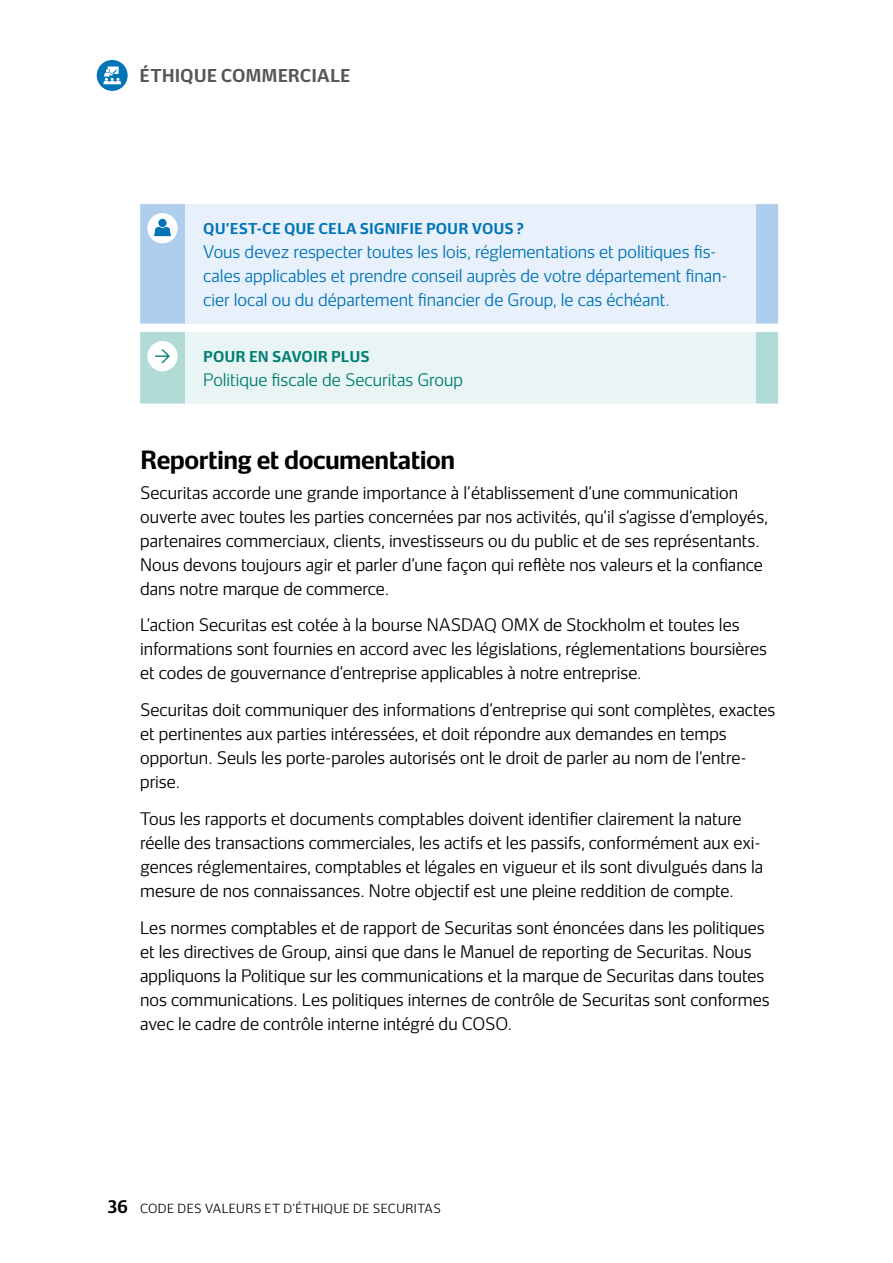
<style>
.page{position:relative;width:893px;height:1263px;background:#fff}
.page>*{position:absolute;margin:0;border:0;box-sizing:border-box;transform-origin:0 0}
.t1{font:700 24px "Securitas Sans";letter-spacing:-.025em;color:#000}
.t2{font:700 16.95px "Securitas Sans";letter-spacing:-.005em;color:#575756}
.t3{font:300 16.5px/24px "Securitas Sans";color:#000}
.t4{font:300 16.5px/24px "Securitas Sans";color:#0074b6}
.t5{font:300 16.5px "Securitas Sans";color:#007d72}
.t6{font:700 14.25px "Securitas Sans";letter-spacing:.005em;color:#0074b6}
.t7{font:700 14.25px "Securitas Sans";letter-spacing:.005em;color:#007d72}
.t8{font:300 12px "Securitas Sans";letter-spacing:.035em;color:#000}
.s1{font-weight:700;font-size:16.5px}
</style>
<div class="page">
<div style="left:140px;top:204px;width:638px;height:120px;background:#afceee"></div>
<div style="left:185px;top:204px;width:571px;height:120px;background:#e8f1fb"></div>
<div style="left:147px;top:213px;width:31px;height:30px;background:#fff;border-radius:50%"></div>
<div style="left:158px;top:219px;width:9px;height:8px;background:#0074b6;border-radius:50%"></div>
<svg style="left:154px;top:227px;width:17px;height:9px"></svg>
<div style="left:140px;top:332px;width:638px;height:71px;background:#b0dbd7"></div>
<div style="left:185px;top:332px;width:571px;height:71px;background:#e9f5f4"></div>
<div style="left:147px;top:341px;width:31px;height:30px;background:#fff;border-radius:50%"></div>
<svg style="left:155px;top:349px;width:15px;height:14px"></svg>
<div style="left:97px;top:60px;width:31px;height:31px;background:#0074b6;border-radius:50%"></div>
<div style="left:108px;top:67px;width:11px;height:7px;background:#fff"></div>
<svg style="left:103px;top:69px;width:18px;height:15px"></svg>
<p class="t2" style="left:140px;top:61px;width:212px">ÉTHIQUE COMMERCIALE</p>
<p class="t6" style="left:203px;top:216px;width:322px">QU’EST-CE QUE CELA SIGNIFIE POUR VOUS ?</p>
<p class="t4" style="left:203px;top:237px;width:526px">Vous devez respecter toutes les lois, réglementations et politiques fis&shy;cales applicables et prendre conseil auprès de votre département finan&shy;cier local ou du département financier de Group, le cas échéant.</p>
<p class="t7" style="left:203px;top:344px;width:168px">POUR EN SAVOIR PLUS</p>
<p class="t5" style="left:203px;top:365px;width:261px">Politique fiscale de Securitas Group</p>
<h1 class="t1" style="left:140px;top:438px;width:316px">Reporting et documentation</h1>
<p class="t3" style="left:140px;top:478px;width:629px">Securitas accorde une grande importance à l’établissement d’une communication ouverte avec toutes les parties concernées par nos activités, qu’il s’agisse d’employés, partenaires commerciaux, clients, investisseurs ou du public et de ses représentants.<br>Nous devons toujours agir et parler d’une façon qui reflète nos valeurs et la confiance dans notre marque de commerce.</p>
<p class="t3" style="left:140px;top:611px;width:628px">L’action Securitas est cotée à la bourse NASDAQ OMX de Stockholm et toutes les informations sont fournies en accord avec les législations, réglementations boursières et codes de gouvernance d’entreprise applicables à notre entreprise.</p>
<p class="t3" style="left:140px;top:696px;width:637px">Securitas doit communiquer des informations d’entreprise qui sont complètes, exactes et pertinentes aux parties intéressées, et doit répondre aux demandes en temps opportun. Seuls les porte-paroles autorisés ont le droit de parler au nom de l’entre&shy;prise.</p>
<p class="t3" style="left:140px;top:805px;width:624px">Tous les rapports et documents comptables doivent identifier clairement la nature réelle des transactions commerciales, les actifs et les passifs, conformément aux exi&shy;gences réglementaires, comptables et légales en vigueur et ils sont divulgués dans la mesure de nos connaissances. Notre objectif est une pleine reddition de compte.</p>
<p class="t3" style="left:140px;top:913px;width:631px">Les normes comptables et de rapport de Securitas sont énoncées dans les politiques et les directives de Group, ainsi que dans le Manuel de reporting de Securitas. Nous appliquons la Politique sur les communications et la marque de Securitas dans toutes nos communications. Les politiques internes de contrôle de Securitas sont conformes avec le cadre de contrôle interne intégré du COSO.</p>
<p class="t8" style="left:107px;top:1198px;width:335px"><span class="s1">36</span> CODE DES VALEURS ET D’ÉTHIQUE DE SECURITAS</p>
</div>
